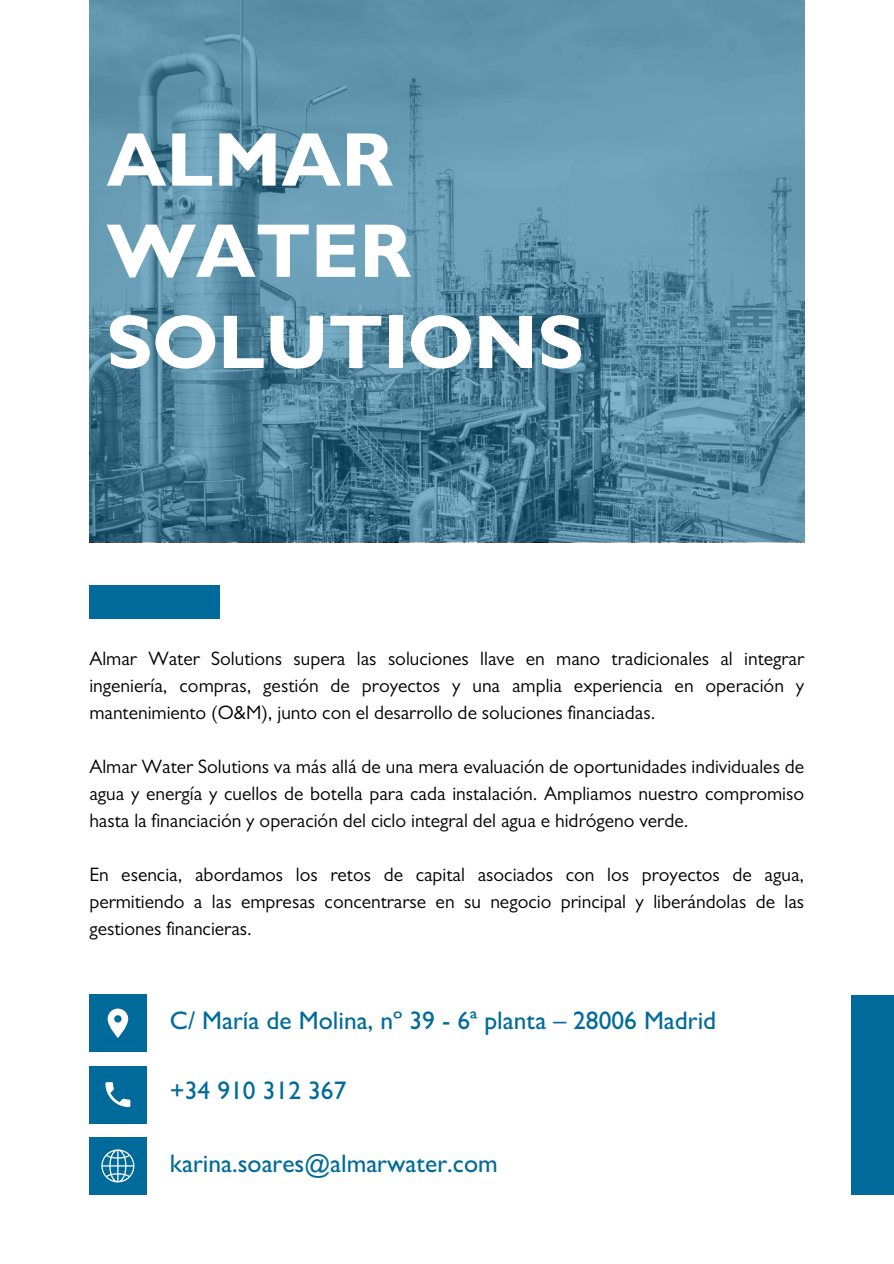
<style>
.page{position:relative;width:894px;height:1264px;background:#fff}
.page>*{position:absolute;margin:0;border:0;box-sizing:border-box;transform-origin:0 0}
.t1{font:700 76.5px/91.2px "Gill Sans";color:#fff}
.t2{font:500 25.5px "Gill Sans";color:#006b9b}
.t3{font:19.5px/27px "Gill Sans";color:#000;text-align:justify}
</style>
<div class="page">
<svg style="left:89px;top:0;width:715px;height:542px;background:#578da5"></svg>
<div style="left:89px;top:585px;width:131px;height:34px;background:#006b9b"></div>
<div style="left:89px;top:994px;width:57px;height:57px;background:#006b9b"></div>
<svg style="left:108px;top:1008px;width:20px;height:29px"></svg>
<div style="left:89px;top:1066px;width:57px;height:57px;background:#006b9b"></div>
<svg style="left:105px;top:1082px;width:25px;height:25px"></svg>
<div style="left:89px;top:1137px;width:57px;height:57px;background:#006b9b"></div>
<div style="left:850px;top:994px;width:43px;height:200px;background:#006b9b"></div>
<svg style="left:101px;top:1149px;width:33px;height:33px"></svg>
<h1 class="t1" style="left:107px;top:126px;width:478px">ALMAR<br>WATER<br>SOLUTIONS</h1>
<p class="t3" style="left:89px;top:648px;width:716px">Almar Water Solutions supera las soluciones llave en mano tradicionales al integrar ingeniería, compras, gestión de proyectos y una amplia experiencia en operación y mantenimiento (O&amp;M), junto con el desarrollo de soluciones financiadas.</p>
<p class="t3" style="left:89px;top:756px;width:716px">Almar Water Solutions va más allá de una mera evaluación de oportunidades individuales de agua y energía y cuellos de botella para cada instalación. Ampliamos nuestro compromiso hasta la financiación y operación del ciclo integral del agua e hidrógeno verde.</p>
<p class="t3" style="left:89px;top:864px;width:716px">En esencia, abordamos los retos de capital asociados con los proyectos de agua, permitiendo a las empresas concentrarse en su negocio principal y liberándolas de las gestiones financieras.</p>
<p class="t2" style="left:170px;top:1011px;width:547px">C/ María de Molina, nº 39 - 6ª planta – 28006 Madrid</p>
<h2 class="t2" style="left:170px;top:1081px;width:178px">+34 910 312 367</h2>
<p class="t2" style="left:170px;top:1154px;width:329px">karina.soares@almarwater.com</p>
</div>
